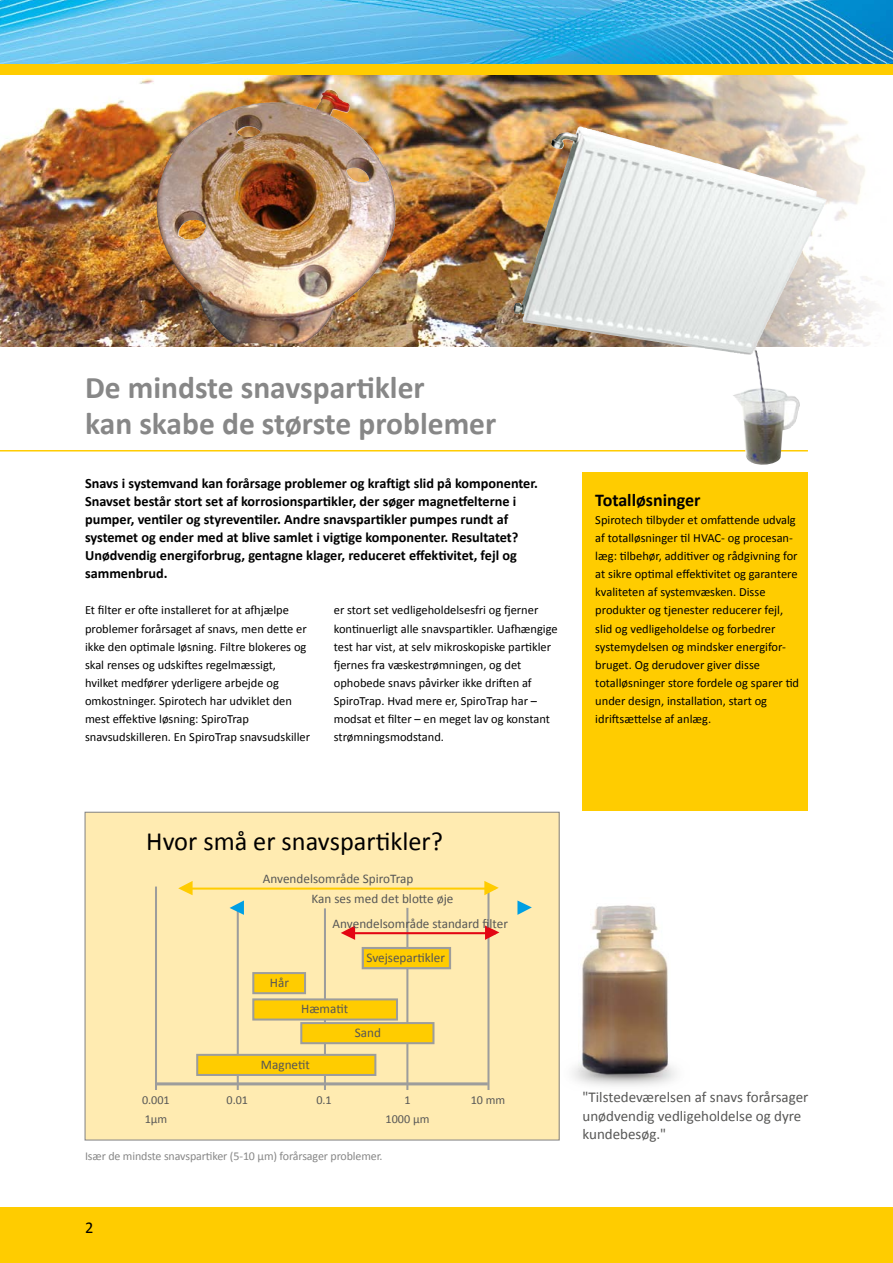
<style>
.page{position:relative;width:893px;height:1263px;background:#fff}
.page>*{position:absolute;margin:0;border:0;box-sizing:border-box;transform-origin:0 0}
.t1{font:700 31.5px/36.2px "Calibri";color:#878787}
.t2{font:26.4px "Calibri";color:#000}
.t3{font:700 18px "Calibri";color:#000}
.t4{font:16.5px "Calibri";color:#000}
.t5{font:15px/18px "Calibri";color:#575756}
.t6{font:700 14.25px/18px "Calibri";color:#000}
.t7{font:13.2px "Calibri";color:#575756}
.t8{font:12.45px/18px "Calibri";color:#000}
.t9{font:12.15px/18.8px "Calibri";color:#575756}
.t10{font:12px "Calibri";letter-spacing:-.01em;color:#878787}
</style>
<div class="page">
<img style="left:582px;top:905px;width:86px;height:149px">
<img style="left:572px;top:1054px;width:104px;height:32px">
<div style="left:85px;top:812px;width:474px;height:328px;background:#ffebb1"></div>
<hr style="left:155px;top:886px;width:2px;height:204px;background:#9d9d9c">
<hr style="left:237px;top:905px;width:2px;height:185px;background:#9d9d9c">
<hr style="left:324px;top:908px;width:2px;height:182px;background:#9d9d9c">
<hr style="left:406px;top:908px;width:2px;height:182px;background:#9d9d9c">
<hr style="left:487px;top:886px;width:2px;height:204px;background:#9d9d9c">
<hr style="left:155px;top:1082px;width:333px;height:3px;background:#9d9d9c">
<div style="left:363px;top:948px;width:87px;height:20px;background:#fc0"></div>
<div style="left:362px;top:947px;width:89px;height:22px;border:2px solid #9d9d9c"></div>
<div style="left:253px;top:973px;width:52px;height:20px;background:#fc0"></div>
<div style="left:252px;top:972px;width:54px;height:22px;border:2px solid #9d9d9c"></div>
<div style="left:253px;top:999px;width:144px;height:20px;background:#fc0"></div>
<div style="left:252px;top:998px;width:146px;height:22px;border:2px solid #9d9d9c"></div>
<div style="left:301px;top:1023px;width:132px;height:20px;background:#fc0"></div>
<div style="left:300px;top:1022px;width:134px;height:22px;border:2px solid #9d9d9c"></div>
<div style="left:197px;top:1055px;width:178px;height:20px;background:#fc0"></div>
<div style="left:196px;top:1054px;width:180px;height:22px;border:2px solid #9d9d9c"></div>
<hr style="left:185px;top:887px;width:310px;height:2px;background:#fc0">
<svg style="left:178px;top:881px;width:15px;height:14px"></svg>
<svg style="left:484px;top:881px;width:15px;height:14px"></svg>
<svg style="left:230px;top:900px;width:14px;height:15px"></svg>
<svg style="left:517px;top:900px;width:15px;height:15px"></svg>
<hr style="left:350px;top:932px;width:146px;height:2px;background:#e30613">
<svg style="left:341px;top:925px;width:14px;height:15px"></svg>
<svg style="left:485px;top:925px;width:14px;height:15px"></svg>
<div style="left:85px;top:812px;width:475px;height:328px;border:1px solid #878787"></div>
<div style="left:583px;top:472px;width:225px;height:338px;background:#fc0"></div>
<img style="left:0;top:74px;width:583px;height:273px">
<img style="left:583px;top:74px;width:310px;height:273px">
<div style="left:0;top:64px;width:893px;height:10px;background:#fc0"></div>
<img style="left:0;top:0;width:893px;height:64px">
<div style="left:0;top:1208px;width:893px;height:55px;background:#fc0"></div>
<hr style="left:0;top:450px;width:808px;height:1px;background:#fc0">
<img style="left:203px;top:90px;width:124px;height:33px">
<img style="left:514px;top:126px;width:282px;height:339px">
<h1 class="t1" style="left:85px;top:369px;width:413px">De mindste snavspartikler<br>kan skabe de største problemer</h1>
<p class="t6" style="left:85px;top:474px;width:455px">Snavs i systemvand kan forårsage problemer og kraftigt slid på komponenter.<br>Snavset består stort set af korrosionspartikler, der søger magnetfelterne i pumper, ventiler og styreventiler. Andre snavspartikler pumpes rundt af systemet og ender med at blive samlet i vigtige komponenter. Resultatet?<br>Unødvendig energiforbrug, gentagne klager, reduceret effektivitet, fejl og sammenbrud.</p>
<p class="t8" style="left:85px;top:601px;width:227px">Et filter er ofte installeret for at afhjælpe problemer forårsaget af snavs, men dette er ikke den optimale løsning. Filtre blokeres og skal renses og udskiftes regelmæssigt, hvilket medfører yderligere arbejde og omkostninger. Spirotech har udviklet den mest effektive løsning: SpiroTrap snavsudskilleren. En SpiroTrap snavsudskiller</p>
<p class="t8" style="left:334px;top:601px;width:225px">er stort set vedligeholdelsesfri og fjerner kontinuerligt alle snavspartikler. Uafhængige test har vist, at selv mikroskopiske partikler fjernes fra væskestrømningen, og det ophobede snavs påvirker ikke driften af SpiroTrap. Hvad mere er, SpiroTrap har – modsat et filter – en meget lav og konstant strømningsmodstand.</p>
<h3 class="t3" style="left:595px;top:489px;width:107px">Totalløsninger</h3>
<p class="t8" style="left:595px;top:511px;width:205px">Spirotech tilbyder et omfattende udvalg af totalløsninger til HVAC- og procesan&shy;læg: tilbehør, additiver og rådgivning for at sikre optimal effektivitet og garantere kvaliteten af systemvæsken. Disse produkter og tjenester reducerer fejl, slid og vedligeholdelse og forbedrer systemydelsen og mindsker energifor&shy;bruget. Og derudover giver disse totalløsninger store fordele og sparer tid under design, installation, start og idriftsættelse af anlæg.</p>
<h2 class="t2" style="left:146px;top:824px;width:298px">Hvor små er snavspartikler?</h2>
<p class="t7" style="left:263px;top:870px;width:152px">Anvendelsområde SpiroTrap</p>
<p class="t7" style="left:312px;top:890px;width:143px">Kan ses med det blotte øje</p>
<p class="t7" style="left:270px;top:974px;width:21px">Hår</p>
<p class="t7" style="left:333px;top:916px;width:177px">Anvendelsområde standard filter</p>
<p class="t7" style="left:366px;top:949px;width:80px">Svejsepartikler</p>
<p class="t7" style="left:301px;top:1000px;width:48px">Hæmatit</p>
<p class="t7" style="left:355px;top:1024px;width:28px">Sand</p>
<p class="t9" style="left:142px;top:1091px;width:29px">0.001<br>1µm</p>
<p class="t7" style="left:261px;top:1056px;width:50px">Magnetit</p>
<p class="t9" style="left:227px;top:1091px;width:23px">0.01</p>
<p class="t9" style="left:316px;top:1091px;width:17px">0.1</p>
<p class="t9" style="left:404px;top:1091px;width:8px">1</p>
<p class="t9" style="left:471px;top:1091px;width:36px">10 mm</p>
<p class="t9" style="left:386px;top:1110px;width:45px">1000 µm</p>
<p class="t10" style="left:85px;top:1148px;width:299px">Især de mindste snavspartiker (5-10 µm) forårsager problemer.</p>
<h3 class="t4" style="left:85px;top:1217px;width:10px">2</h3>
<p class="t5" style="left:583px;top:1088px;width:227px">"Tilstedeværelsen af snavs forårsager unødvendig vedligeholdelse og dyre kundebesøg."</p>
</div>
